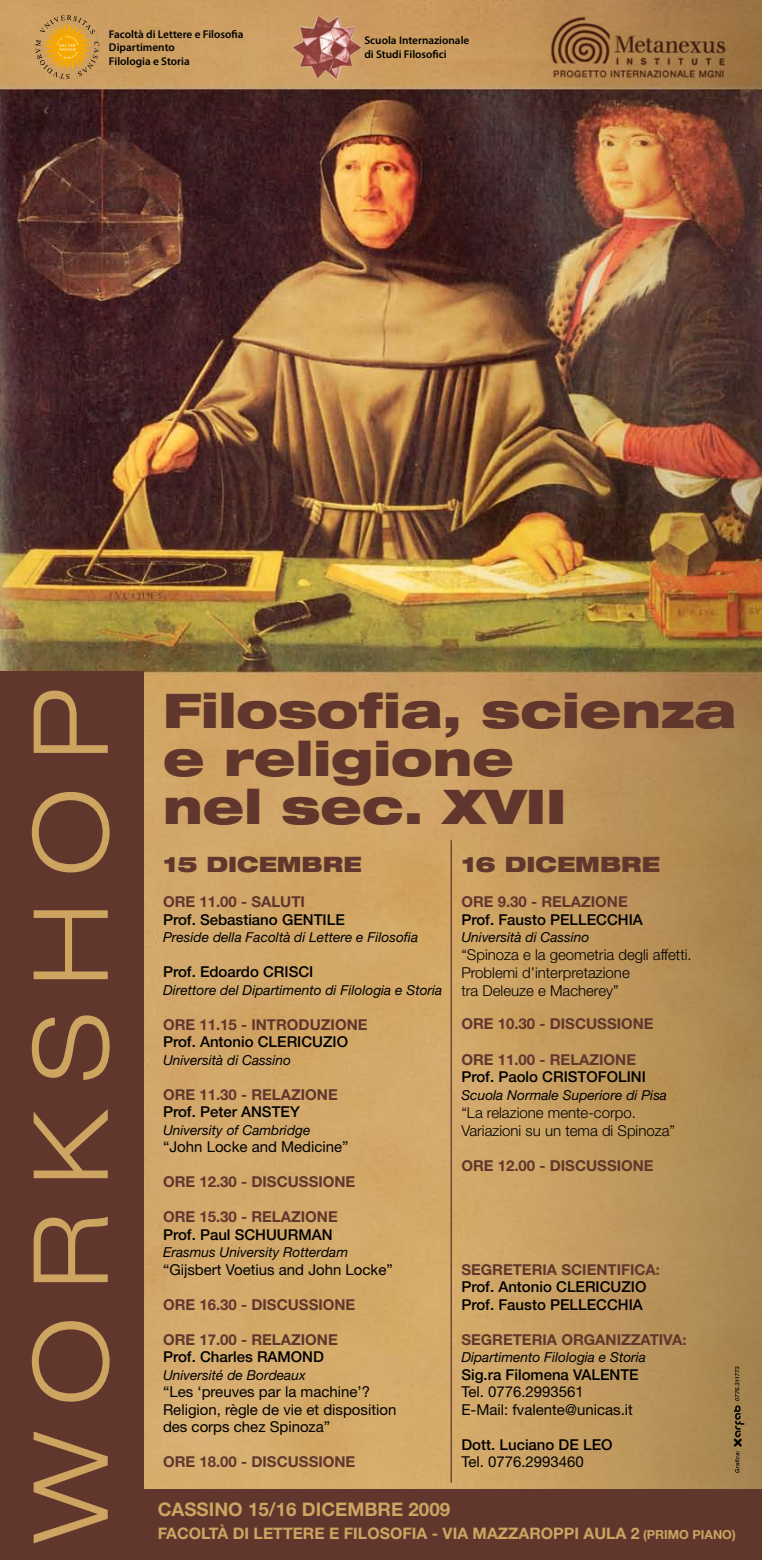
<style>
.page{position:relative;width:762px;height:1560px;background:#fff}
.page>*{position:absolute;margin:0;border:0;box-sizing:border-box;transform-origin:0 0}
.t1{font:300 expanded 103.75px "Helvetica Neue LT Std";letter-spacing:.26em;color:#cda460}
.t2{font:900 expanded 47.75px/47.5px "Helvetica Neue LT Std";color:#61362d}
.t3{font:900 expanded 21.25px "Helvetica Neue LT Std";color:#61362d}
.t4{font:700 18.75px "Helvetica Neue LT Std";color:#cda460}
.t5{font:700 15.88px "Helvetica Neue LT Std";color:#cda460}
.t6{font:700 15px "Helvetica Neue LT Std";color:#61362d}
.t7{font:500 15px/17.5px "Helvetica Neue LT Std";color:#000}
.t8{font:15px/17.5px "Helvetica Neue LT Std";color:#000}
.t9{font:300 15px/18px "Helvetica Neue LT Std";color:#000}
.t10{font:italic 13.75px "Helvetica Neue LT Std";color:#000}
.t11{font:600 11.25px/13.8px "Myriad Pro";color:#000}
.s1{font-size:12.5px}
</style>
<div class="page">
<img style="left:0;top:0;width:762px;height:1488px">
<hr style="left:451px;top:840px;width:1px;height:642px;background:#61362d">
<div style="left:0;top:1488px;width:762px;height:71px;background:#61362d"></div>
<div style="left:0;top:671px;width:144px;height:863px;background:#61362d"></div>
<svg style="left:35px;top:15px;width:64px;height:64px;background:#d09c45"></svg>
<img style="left:291px;top:15px;width:71px;height:64px">
<img style="left:549px;top:15px;width:177px;height:64px">
<svg style="left:733px;top:1366px;width:11px;height:106px"></svg>
<p class="t11" style="left:109px;top:27px;width:136px">Facoltà di Lettere e Filosofia<br>Dipartimento<br>Filologia e Storia</p>
<p class="t11" style="left:364px;top:33px;width:107px">Scuola Internazionale di Studi Filosofici</p>
<h1 class="t1" style="left:9px;top:1541px;width:855px;rotate:-90deg">WORKSHOP</h1>
<h2 class="t2" style="left:163px;top:685px;width:575px">Filosofia, scienza e religione<br>nel sec. XVII</h2>
<h3 class="t3" style="left:163px;top:850px;width:200px">15 DICEMBRE</h3>
<p class="t6" style="left:163px;top:892px;width:143px">ORE 11.00 - SALUTI</p>
<p class="t7" style="left:163px;top:910px;width:183px">Prof. Sebastiano GENTILE</p>
<p class="t10" style="left:163px;top:928px;width:257px">Preside della Facoltà di Lettere e Filosofia</p>
<p class="t7" style="left:163px;top:962px;width:152px">Prof. Edoardo CRISCI</p>
<p class="t10" style="left:163px;top:981px;width:281px">Direttore del Dipartimento di Filologia e Storia</p>
<p class="t6" style="left:163px;top:1014px;width:206px">ORE 11.15 - INTRODUZIONE</p>
<p class="t7" style="left:163px;top:1032px;width:187px">Prof. Antonio CLERICUZIO</p>
<p class="t10" style="left:163px;top:1051px;width:130px">Università di Cassino</p>
<p class="t6" style="left:163px;top:1084px;width:176px">ORE 11.30 - RELAZIONE</p>
<p class="t7" style="left:163px;top:1102px;width:138px">Prof. Peter ANSTEY</p>
<p class="t10" style="left:163px;top:1121px;width:149px">University of Cambridge</p>
<p class="t8" style="left:163px;top:1137px;width:187px">“John Locke and Medicine”</p>
<p class="t6" style="left:163px;top:1172px;width:194px">ORE 12.30 - DISCUSSIONE</p>
<p class="t6" style="left:163px;top:1207px;width:176px">ORE 15.30 - RELAZIONE</p>
<p class="t7" style="left:163px;top:1225px;width:171px">Prof. Paul SCHUURMAN</p>
<p class="t10" style="left:163px;top:1243px;width:187px">Erasmus University Rotterdam</p>
<p class="t8" style="left:163px;top:1260px;width:231px">“Gijsbert Voetius and John Locke”</p>
<p class="t6" style="left:163px;top:1294px;width:194px">ORE 16.30 - DISCUSSIONE</p>
<p class="t6" style="left:163px;top:1329px;width:176px">ORE 17.00 - RELAZIONE</p>
<p class="t7" style="left:163px;top:1347px;width:162px">Prof. Charles RAMOND</p>
<p class="t10" style="left:163px;top:1366px;width:144px">Université de Bordeaux</p>
<p class="t8" style="left:163px;top:1382px;width:235px">“Les ‘preuves par la machine’?<br>Religion, règle de vie et disposition des corps chez Spinoza”</p>
<p class="t6" style="left:163px;top:1452px;width:194px">ORE 18.00 - DISCUSSIONE</p>
<h3 class="t3" style="left:461px;top:850px;width:200px">16 DICEMBRE</h3>
<p class="t6" style="left:461px;top:892px;width:168px">ORE 9.30 - RELAZIONE</p>
<p class="t7" style="left:461px;top:910px;width:183px">Prof. Fausto PELLECCHIA</p>
<p class="t10" style="left:461px;top:928px;width:130px">Università di Cassino</p>
<p class="t9" style="left:461px;top:945px;width:232px">“Spinoza e la geometria degli affetti.<br>Problemi d’interpretazione<br>tra Deleuze e Macherey”</p>
<p class="t6" style="left:461px;top:1014px;width:194px">ORE 10.30 - DISCUSSIONE</p>
<p class="t6" style="left:461px;top:1049px;width:176px">ORE 11.00 - RELAZIONE</p>
<p class="t7" style="left:461px;top:1067px;width:186px">Prof. Paolo CRISTOFOLINI</p>
<p class="t10" style="left:461px;top:1086px;width:207px">Scuola Normale Superiore di Pisa</p>
<p class="t9" style="left:461px;top:1102px;width:215px">“La relazione mente-corpo.<br>Variazioni su un tema di Spinoza”</p>
<p class="t6" style="left:461px;top:1156px;width:194px">ORE 12.00 - DISCUSSIONE</p>
<p class="t6" style="left:461px;top:1259px;width:200px">SEGRETERIA SCIENTIFICA:</p>
<p class="t7" style="left:461px;top:1277px;width:187px">Prof. Antonio CLERICUZIO<br>Prof. Fausto PELLECCHIA</p>
<p class="t6" style="left:461px;top:1329px;width:227px">SEGRETERIA ORGANIZZATIVA:</p>
<p class="t10" style="left:461px;top:1348px;width:186px">Dipartimento Filologia e Storia</p>
<p class="t7" style="left:461px;top:1365px;width:179px">Sig.ra Filomena VALENTE</p>
<p class="t8" style="left:461px;top:1382px;width:173px">Tel. 0776.2993561<br>E-Mail: fvalente@unicas.it</p>
<p class="t7" style="left:461px;top:1435px;width:153px">Dott. Luciano DE LEO</p>
<p class="t8" style="left:461px;top:1452px;width:124px">Tel. 0776.2993460</p>
<p class="t4" style="left:158px;top:1497px;width:294px">CASSINO 15/16 DICEMBRE 2009</p>
<p class="t5" style="left:158px;top:1522px;width:579px">FACOLTÀ DI LETTERE E FILOSOFIA - VIA MAZZAROPPI AULA 2 <span class="s1">(PRIMO PIANO)</span></p>
</div>
